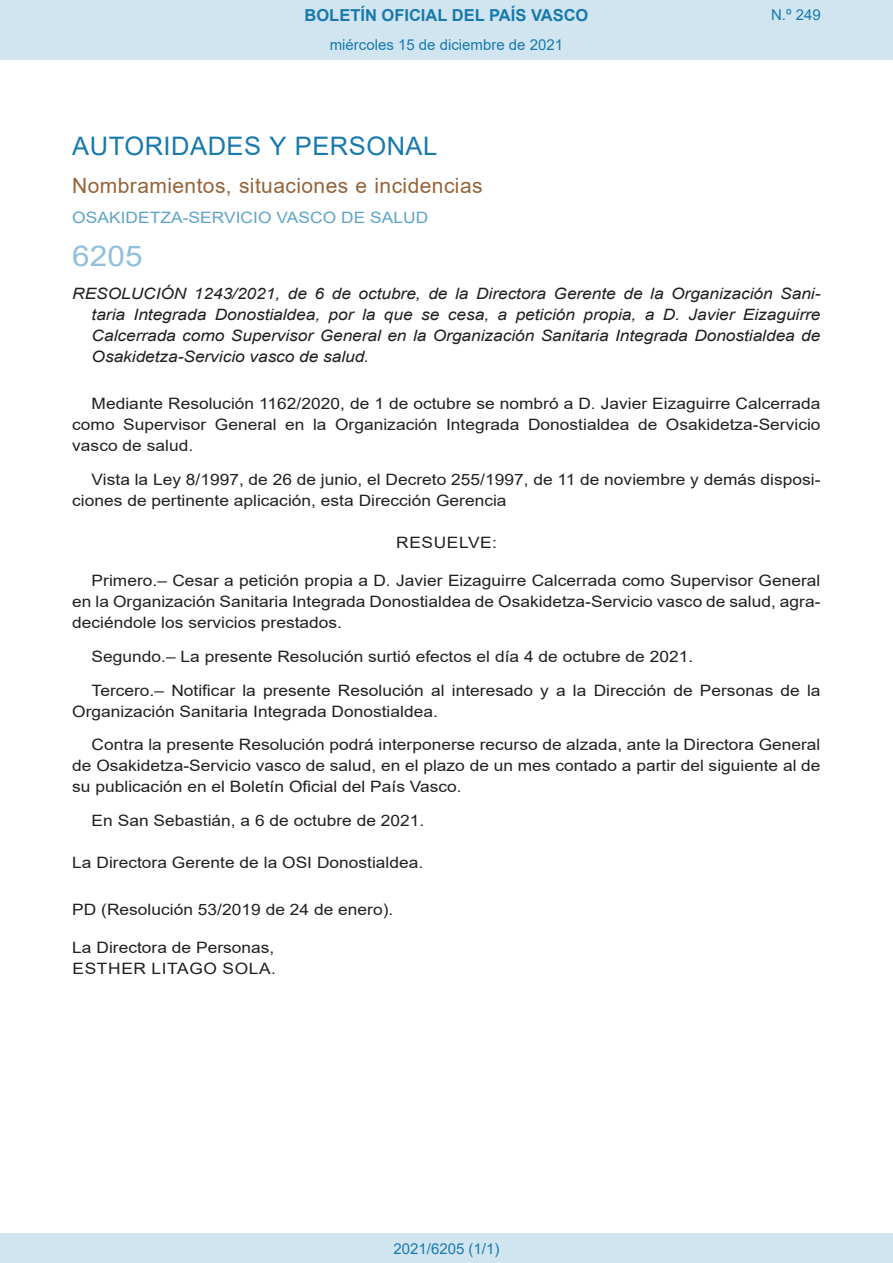
<style>
.page{position:relative;width:893px;height:1263px;background:#fff}
.page>*{position:absolute;margin:0;border:0;box-sizing:border-box;transform-origin:0 0}
.BOPVOrden{font:28.5px "Arial";color:#90c0db;scale:1.11 1}
.BOPVSeccion{font:25.5px "Arial";letter-spacing:.02em;color:#1879ad}
.BOPVSubseccion{font:21px "Arial";letter-spacing:.02em;color:#956338}
.t1{font:700 16.5px "Arial";color:#1879ad}
.BOPVDetalle{font:15.6px/21px "Arial";color:#231f20;text-align:justify;scale:1.11 1}
.BOPVTitulo{font:italic 15.6px/21px "Arial";letter-spacing:-.005em;color:#231f20;text-align:justify;scale:1.11 1}
.BOPVDisposicionTitul{font:15.6px "Arial";color:#231f20;scale:1.11 1}
.BOPVFirmaLugFec{font:15.6px "Arial";color:#231f20;scale:1.11 1}
.BOPVOrganismo{font:15.6px "Arial";letter-spacing:.005em;color:#5ea4ca;scale:1.11 1}
.BOPVFirmaPuesto{font:15.6px "Arial";color:#231f20;scale:1.11 1}
.BOPVFirmaNombre{font:15.6px "Arial";letter-spacing:.035em;color:#231f20;scale:1.11 1}
.BOPVClave{font:15.6px "Arial";letter-spacing:.035em;color:#231f20;scale:1.11 1}
.Paginacion_Centro{font:15px "Arial";color:#1879ad}
</style>
<div class="page">
<div style="left:0;top:0;width:893px;height:60px;background:#d0e5f0"></div>
<div style="left:0;top:1233px;width:893px;height:30px;background:#d0e5f0"></div>
<p class="t1" style="left:305px;top:3px;width:285px">BOLETÍN OFICIAL DEL PAÍS VASCO</p>
<p class="Paginacion_Centro" style="left:330px;top:35px;width:235px">miércoles 15 de diciembre de 2021</p>
<p class="Paginacion_Centro" style="left:771px;top:5px;width:51px">N.º 249</p>
<p class="BOPVSeccion" style="left:72px;top:128px;width:367px">AUTORIDADES Y PERSONAL</p>
<p class="BOPVSubseccion" style="left:72px;top:171px;width:412px">Nombramientos, situaciones e incidencias</p>
<p class="BOPVOrganismo" style="left:72px;top:207px;width:322px">OSAKIDETZA-SERVICIO VASCO DE SALUD</p>
<p class="BOPVOrden" style="left:72px;top:236px;width:65px">6205</p>
<p class="BOPVTitulo" style="left:92px;top:284px;width:658px;text-indent:-19px">RESOLUCIÓN 1243/2021, de 6 de octubre, de la Directora Gerente de la Organización Sani&shy;taria Integrada Donostialdea, por la que se cesa, a petición propia, a D. Javier Eizaguirre Calcerrada como Supervisor General en la Organización Sanitaria Integrada Donostialdea de Osakidetza-Servicio vasco de salud.</p>
<p class="BOPVDetalle" style="left:72px;top:393px;width:676px;text-indent:19px">Mediante Resolución 1162/2020, de 1 de octubre se nombró a D. Javier Eizaguirre Calcerrada como Supervisor General en la Organización Integrada Donostialdea de Osakidetza-Servicio vasco de salud.</p>
<p class="BOPVDetalle" style="left:72px;top:469px;width:676px;text-indent:19px">Vista la Ley 8/1997, de 26 de junio, el Decreto 255/1997, de 11 de noviembre y demás disposi&shy;ciones de pertinente aplicación, esta Dirección Gerencia</p>
<p class="BOPVClave" style="left:396px;top:532px;width:92px">RESUELVE:</p>
<p class="BOPVDetalle" style="left:72px;top:570px;width:676px;text-indent:19px">Primero.– Cesar a petición propia a D. Javier Eizaguirre Calcerrada como Supervisor General en la Organización Sanitaria Integrada Donostialdea de Osakidetza-Servicio vasco de salud, agra&shy;deciéndole los servicios prestados.</p>
<p class="BOPVDetalle" style="left:92px;top:646px;width:544px">Segundo.– La presente Resolución surtió efectos el día 4 de octubre de 2021.</p>
<p class="BOPVDetalle" style="left:72px;top:679px;width:676px;text-indent:19px">Tercero.– Notificar la presente Resolución al interesado y a la Dirección de Personas de la<br>Organización Sanitaria Integrada Donostialdea.</p>
<p class="BOPVDetalle" style="left:72px;top:734px;width:676px;text-indent:19px">Contra la presente Resolución podrá interponerse recurso de alzada, ante la Directora General de Osakidetza-Servicio vasco de salud, en el plazo de un mes contado a partir del siguiente al de su publicación en el Boletín Oficial del País Vasco.</p>
<p class="BOPVFirmaLugFec" style="left:92px;top:810px;width:301px">En San Sebastián, a 6 de octubre de 2021.</p>
<p class="BOPVDisposicionTitul" style="left:72px;top:852px;width:318px">La Directora Gerente de la OSI Donostialdea.</p>
<p class="BOPVDisposicionTitul" style="left:72px;top:899px;width:291px">PD (Resolución 53/2019 de 24 de enero).</p>
<p class="BOPVFirmaPuesto" style="left:72px;top:937px;width:184px">La Directora de Personas,</p>
<p class="BOPVFirmaNombre" style="left:73px;top:958px;width:185px">ESTHER LITAGO SOLA.</p>
<p class="Paginacion_Centro" style="left:393px;top:1238px;width:107px">2021/6205 (1/1)</p>
</div>
